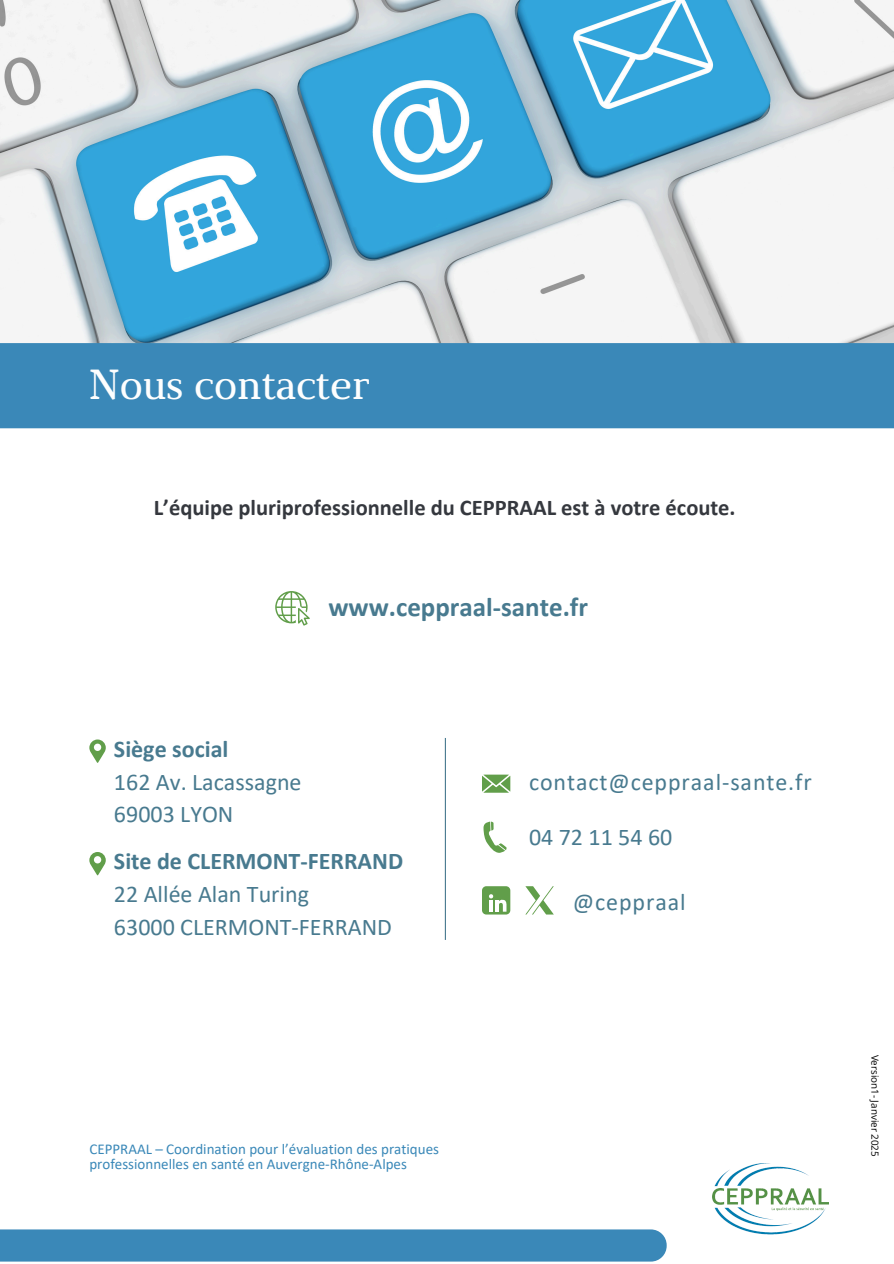
<style>
.page{position:relative;width:894px;height:1264px;background:#fff}
.page>*{position:absolute;margin:0;border:0;box-sizing:border-box;transform-origin:0 0}
.t1{font:42px "Marta";color:#fdfefe}
.t2{font:700 27px "Calibri";color:#487a8f}
.t3{font:24px/32.7px "Calibri";color:#487a8f}
.t4{font:24px "Calibri";letter-spacing:.035em;color:#487a8f}
.t5{font:24px "Calibri";letter-spacing:.04em;color:#487a8f}
.t6{font:700 22.5px "Calibri";color:#35383e}
.t7{font:15px/15.8px "Calibri";color:#3a88b8}
.t8{font:9.9px "Open Sans";color:#000}
.s1{font-weight:700}
</style>
<div class="page">
<img style="left:1px;top:0;width:892px;height:343px">
<div style="left:0;top:1229px;width:666px;height:32px;background:#3a88b8"></div>
<img style="left:712px;top:1163px;width:116px;height:72px">
<hr style="left:444px;top:738px;width:2px;height:201px;background:#487a8f">
<svg style="left:482px;top:774px;width:28px;height:18px"></svg>
<svg style="left:483px;top:821px;width:23px;height:32px"></svg>
<svg style="left:89px;top:739px;width:17px;height:24px"></svg>
<svg style="left:89px;top:852px;width:17px;height:23px"></svg>
<div style="left:482px;top:886px;width:28px;height:28px;background:#619e4a;border-radius:4px"></div>
<svg style="left:489px;top:894px;width:17px;height:17px"></svg>
<svg style="left:525px;top:886px;width:28px;height:28px"></svg>
<div style="left:0;top:343px;width:893px;height:85px;background:#3a88b8"></div>
<svg style="left:275px;top:591px;width:35px;height:34px"></svg>
<p class="t1" style="left:89px;top:367px;width:281px">Nous contacter</p>
<h1 class="t6" style="left:154px;top:498px;width:583px">L’équipe pluriprofessionnelle du CEPPRAAL est à votre écoute.</h1>
<p class="t2" style="left:328px;top:595px;width:261px">www.ceppraal-sante.fr</p>
<p class="t3" style="left:114px;top:734px;width:189px"><span class="s1">Siège social<br></span>162 Av. Lacassagne<br>69003 LYON</p>
<p class="t4" style="left:529px;top:771px;width:284px">contact@ceppraal-sante.fr</p>
<h4 class="t3" style="left:529px;top:822px;width:145px">04 72 11 54 60</h4>
<h3 class="t3" style="left:114px;top:847px;width:290px"><span class="s1">Site de CLERMONT-FERRAND<br></span>22 Allée Alan Turing<br>63000 CLERMONT-FERRAND</h3>
<p class="t7" style="left:89px;top:1141px;width:351px">CEPPRAAL – Coordination pour l’évaluation des pratiques professionnelles en santé en Auvergne-Rhône-Alpes</p>
<h2 class="t5" style="left:572px;top:891px;width:114px">@ceppraal</h2>
<h4 class="t8" style="left:881px;top:1054px;width:103px;rotate:90deg">Version1- Janvier 2025</h4>
</div>
